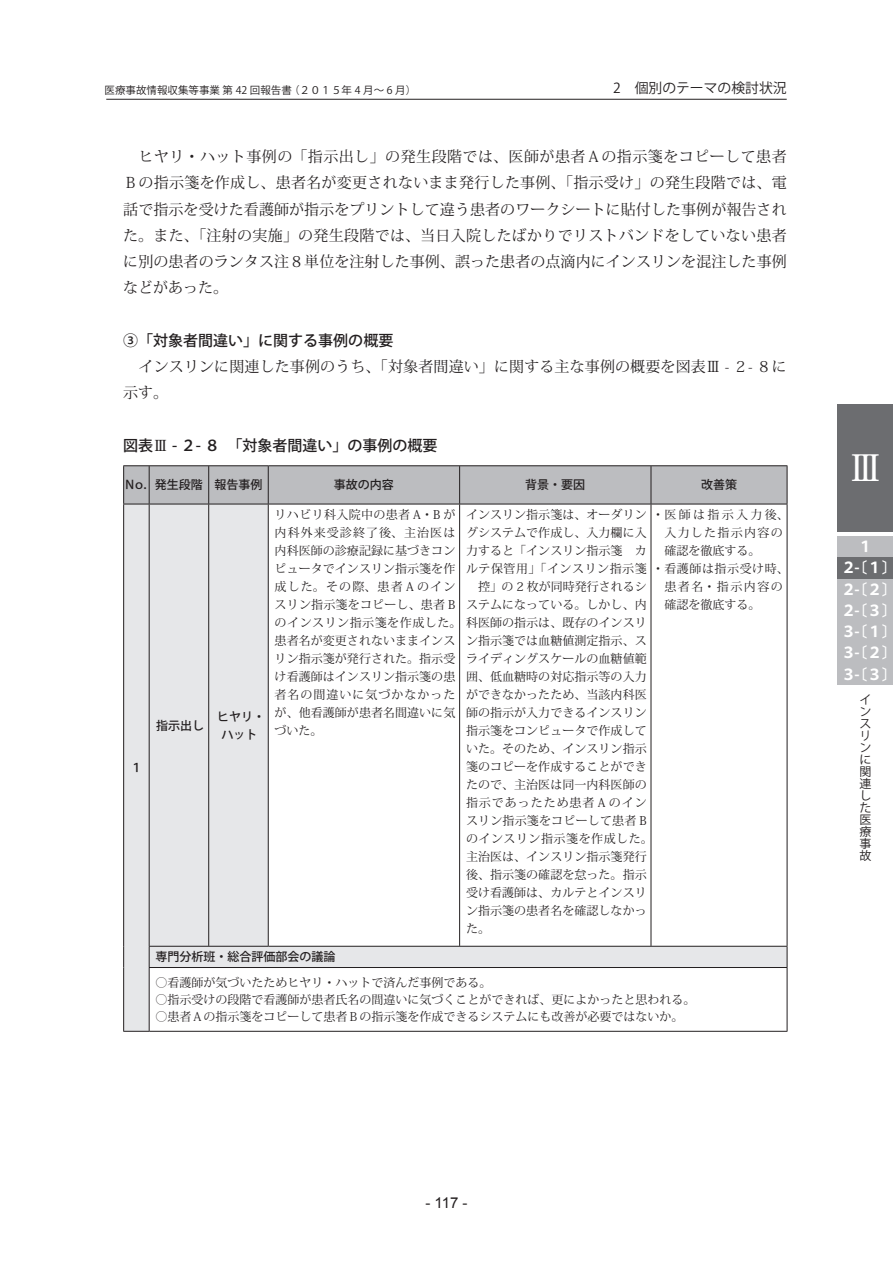
<style>
.page{position:relative;width:893px;height:1263px;background:#fff}
.page>*{position:absolute;margin:0;border:0;box-sizing:border-box;transform-origin:0 0}
.t1{font:36px "Koz Min Pro Medium 90 msp RKSJ H";color:#fff}
.t2{font:15px/26.2px "Koz Min Std Regular 90 msp RKSJ H";letter-spacing:.005em;color:#231f20;text-align:justify}
.t3{font:15px "Koz Go Std Medium 90 msp RKSJ H";color:#231f20}
.t4{font:15px/21.3px "Koz Go Pro Bold 90 msp RKSJ H";color:#fff}
.t5{font:15px "Arial";color:#231f20}
.t6{font:13.8px "Koz Go Std Regular 90 msp RKSJ H";color:#231f20}
.t7{font:12px/18px "Koz Min Std Regular 90 msp RKSJ H";letter-spacing:.005em;color:#231f20}
.t8{font:12px/18px "Koz Go Std Medium 90 msp RKSJ H";color:#231f20;text-align:center}
.t9{font:12px/12px "Koz Go Pro Regular 90 msp RKSJ V";color:#231f20}
.t10{font:12px "Koz Min Std Regular 90 msp RKSJ H";letter-spacing:.045em;color:#231f20}
.t11{font:12px "Koz Min Std Regular 90 msp RKSJ H";letter-spacing:.195em;color:#231f20}
.t12{font:12px "Koz Min Std Regular 90 msp RKSJ H";letter-spacing:.11em;color:#231f20}
.t13{font:12px "Koz Min Std Regular 90 msp RKSJ H";letter-spacing:.125em;color:#231f20}
.t14{font:10.5px "Koz Go Std Regular 90 msp RKSJ H";color:#231f20}
.s1{font-family:"Koz Min Std Medium 90 msp RKSJ H"}
</style>
<div class="page">
<div style="left:838px;top:536px;width:55px;height:149px;background:#bcbdc0"></div>
<hr style="left:106px;top:99px;width:681px;height:1px;background:#231f20">
<div style="left:838px;top:404px;width:55px;height:128px;background:#6c6d70"></div>
<div style="left:838px;top:557px;width:55px;height:21px;background:#6c6d70"></div>
<svg style="left:124px;top:505px;width:663px;height:526px"></svg>
<hr style="left:459px;top:504px;width:1px;height:442px;background:#231f20">
<hr style="left:651px;top:504px;width:1px;height:442px;background:#231f20">
<hr style="left:787px;top:504px;width:1px;height:442px;background:#231f20">
<svg style="left:787px;top:947px;width:1px;height:20px"></svg>
<hr style="left:787px;top:968px;width:1px;height:63px;background:#231f20">
<hr style="left:268px;top:465px;width:383px;height:1px;background:#231f20">
<div style="left:124px;top:466px;width:663px;height:39px;background:#bcbdc0"></div>
<hr style="left:651px;top:465px;width:136px;height:1px;background:#231f20">
<hr style="left:651px;top:466px;width:1px;height:38px;background:#231f20">
<hr style="left:787px;top:466px;width:1px;height:38px;background:#231f20">
<hr style="left:149px;top:504px;width:638px;height:1px;background:#231f20">
<hr style="left:123px;top:466px;width:1px;height:38px;background:#231f20">
<svg style="left:123px;top:1031px;width:26px;height:1px"></svg>
<hr style="left:149px;top:946px;width:119px;height:1px;background:#231f20">
<hr style="left:149px;top:967px;width:638px;height:1px;background:#231f20">
<hr style="left:149px;top:1031px;width:638px;height:1px;background:#231f20">
<hr style="left:268px;top:946px;width:519px;height:1px;background:#231f20">
<hr style="left:123px;top:465px;width:145px;height:1px;background:#231f20">
<hr style="left:149px;top:466px;width:1px;height:38px;background:#231f20">
<hr style="left:208px;top:466px;width:1px;height:38px;background:#231f20">
<hr style="left:268px;top:466px;width:1px;height:38px;background:#231f20">
<hr style="left:123px;top:504px;width:1px;height:442px;background:#231f20">
<svg style="left:123px;top:946px;width:1px;height:22px"></svg>
<hr style="left:123px;top:968px;width:1px;height:63px;background:#231f20">
<hr style="left:149px;top:504px;width:1px;height:442px;background:#231f20">
<hr style="left:208px;top:504px;width:1px;height:442px;background:#231f20">
<hr style="left:268px;top:504px;width:1px;height:442px;background:#231f20">
<svg style="left:149px;top:947px;width:1px;height:20px"></svg>
<hr style="left:149px;top:968px;width:1px;height:63px;background:#231f20">
<p class="t14" style="left:105px;top:86px;width:313px">医療事故情報収集等事業 第 42 回報告書 （２０１５年 4 月～ 6 月）</p>
<p class="t6" style="left:613px;top:83px;width:175px">2　個別のテーマの検討状況</p>
<p class="t2" style="left:123px;top:145px;width:665px;text-indent:15px">ヒヤリ・ハット事例の「指示出し」の発生段階では、医師が患者Ａの指示箋をコピーして患者Ｂの指示箋を作成し、患者名が変更されないまま発行した事例、「指示受け」の発生段階では、電話で指示を受けた看護師が指示をプリントして違う患者のワークシートに貼付した事例が報告された。また、「注射の実施」の発生段階では、当日入院したばかりでリストバンドをしていない患者に別の患者のランタス注８単位を注射した事例、誤った患者の点滴内にインスリンを混注した事例などがあった。</p>
<p class="t3" style="left:123px;top:335px;width:272px">③「対象者間違い」に関する事例の概要</p>
<p class="t2" style="left:139px;top:355px;width:649px">インスリンに関連した事例のうち、「対象者間違い」に関する主な事例の概要を図表Ⅲ - ２- ８に</p>
<p class="t2" style="left:123px;top:382px;width:46px">示す。</p>
<p class="t3" style="left:123px;top:440px;width:316px">図表<span class="s1">Ⅲ</span> - ２- ８　「対象者間違い」の事例の概要</p>
<p class="t8" style="left:124px;top:478px;width:140px">Ｎｏ．発生段階 報告事例</p>
<p class="t8" style="left:334px;top:478px;width:61px">事故の内容</p>
<p class="t8" style="left:525px;top:478px;width:61px">背景・要因</p>
<p class="t8" style="left:701px;top:478px;width:37px">改善策</p>
<p class="t8" style="left:130px;top:760px;width:13px">１</p>
<p class="t8" style="left:156px;top:718px;width:49px">指示出し</p>
<p class="t8" style="left:217px;top:709px;width:49px">ヒヤリ・ハット</p>
<p class="t7" style="left:466px;top:507px;width:182px;text-align:justify">インスリン指示箋は、オーダリングシステムで作成し、入力欄に入力すると「インスリン指示箋　カルテ保管用」「インスリン指示箋　控」の 2 枚が同時発行されるシステムになっている。しかし、内</p>
<p class="t7" style="left:466px;top:633px;width:188px">ン指示箋では血糖値測定指示、スライディングスケールの血糖値範囲、低血糖時の対応指示等の入力ができなかったため、当該内科医師の指示が入力できるインスリン指示箋をコンピュータで作成していた。そのため、インスリン指示箋のコピーを作成することができたので、主治医は同一内科医師の指示であったため患者 A のインスリン指示箋をコピーして患者 Bのインスリン指示箋を作成した。主治医は、インスリン指示箋発行後、指示箋の確認を怠った。指示受け看護師は、カルテとインスリン指示箋の患者名を確認しなかった。</p>
<p class="t7" style="left:275px;top:507px;width:374px">リハビリ科入院中の患者 A・B が<br>内科外来受診終了後、主治医は<br>内科医師の診療記録に基づきコン<br>ピュータでインスリン指示箋を作<br>成した。その際、患者 A のイン<br>スリン指示箋をコピーし、患者 B<br>のインスリン指示箋を作成した。科医師の指示は、既存のインスリ患者名が変更されないままインス<br>リン指示箋が発行された。指示受<br>け看護師はインスリン指示箋の患<br>者名の間違いに気づかなかった<br>が、他看護師が患者名間違いに気<br>づいた。</p>
<p class="t11" style="left:652px;top:510px;width:138px">・　 医師は指示入力後、</p>
<p class="t12" style="left:664px;top:528px;width:120px">入力した指示内容の</p>
<p class="t7" style="left:664px;top:543px;width:97px">確認を徹底する。</p>
<p class="t10" style="left:652px;top:564px;width:138px">・　 看護師は指示受け時、</p>
<p class="t13" style="left:664px;top:582px;width:120px">患者名・指示内容の</p>
<p class="t7" style="left:664px;top:597px;width:97px">確認を徹底する。</p>
<p class="t8" style="left:156px;top:950px;width:181px">専門分析班・総合評価部会の議論</p>
<p class="t7" style="left:156px;top:975px;width:337px">○看護師が気づいたためヒヤリ・ハットで済んだ事例である。</p>
<p class="t7" style="left:156px;top:992px;width:541px">○指示受けの段階で看護師が患者氏名の間違いに気づくことができれば、更によかったと思われる。</p>
<p class="t7" style="left:156px;top:1009px;width:529px">○患者Ａの指示箋をコピーして患者Ｂの指示箋を作成できるシステムにも改善が必要ではないか。</p>
<p class="t1" style="left:847px;top:454px;width:37px">Ⅲ</p>
<p class="t4" style="left:858px;top:538px;width:16px">１</p>
<p class="t4" style="left:841px;top:559px;width:58px">２-〔１〕</p>
<p class="t4" style="left:841px;top:580px;width:58px">２-〔２〕<br>２-〔３〕</p>
<p class="t4" style="left:841px;top:644px;width:58px">３-〔２〕<br>３-〔３〕</p>
<p class="t4" style="left:841px;top:623px;width:58px">３-〔１〕</p>
<p class="t9" style="left:859px;top:695px;width:13px">インスリンに関連した医療事故</p>
<p class="t5" style="left:425px;top:1194px;width:44px">- 117 -</p>
</div>
